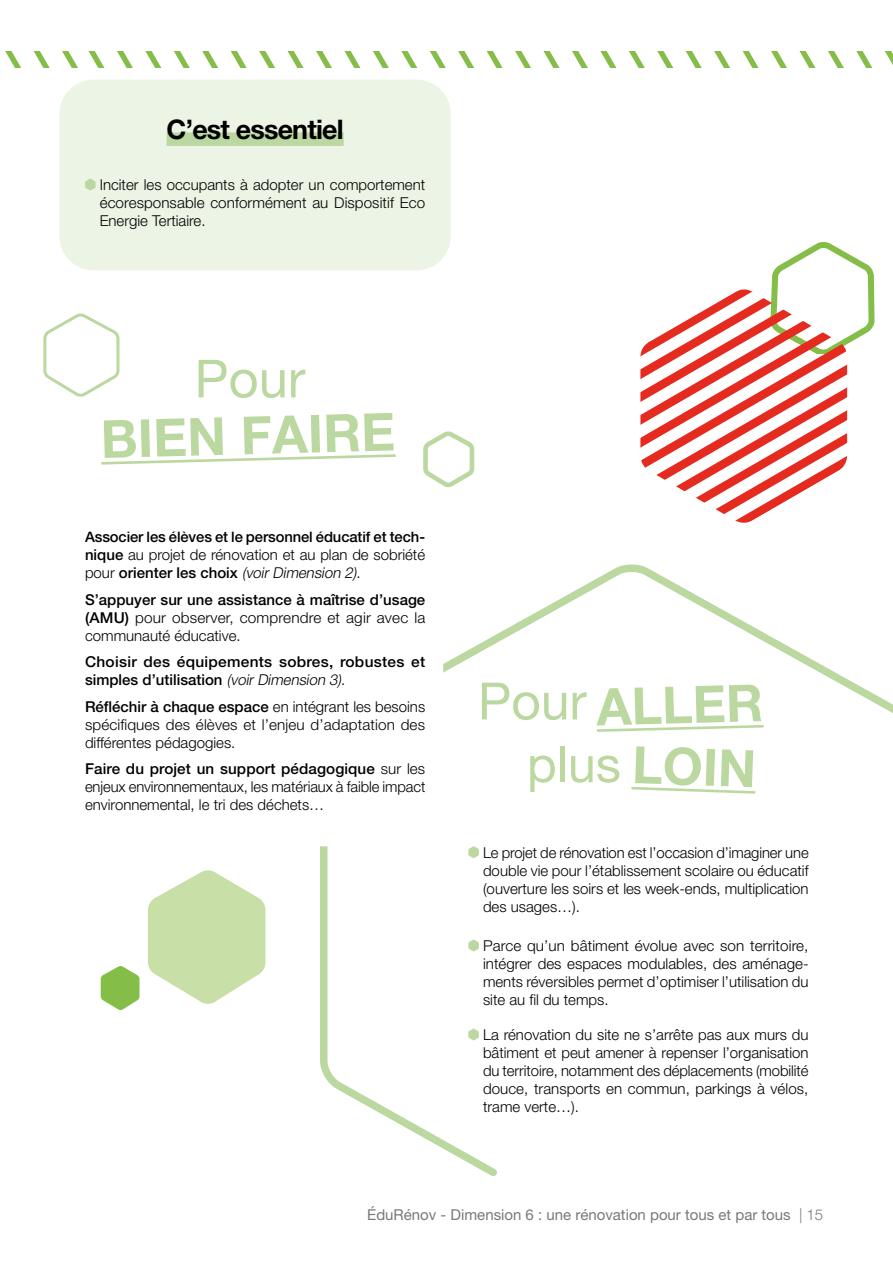
<style>
.page{position:relative;width:893px;height:1263px;background:#fff}
.page>*{position:absolute;margin:0;border:0;box-sizing:border-box;transform-origin:0 0}
.t1{font:700 52.5px "Helvetica Neue LT Pro";color:#bbd8a0}
.t2{font:52.5px "Helvetica Neue LT Pro";color:#bbd8a0}
.t3{font:700 51.45px "Helvetica Neue LT Pro";color:#bbd8a0}
.t4{font:51.45px "Helvetica Neue LT Pro";color:#bbd8a0}
.t5{font:50.25px "Helvetica Neue LT Pro";color:#bbd8a0}
.t6{font:700 27px "Helvetica Neue LT Pro";letter-spacing:-.03em;color:#000}
.t7{font:300 15px/18px "Helvetica Neue LT Pro";color:#000;text-align:justify}
.t8{font:500 15px/18px "Helvetica Neue LT Pro";color:#000;text-align:justify}
.t9{font:500 15px/18px "Helvetica Neue LT Pro";letter-spacing:.02em;color:#000}
.t10{font:15px "Helvetica Neue LT Pro";color:#797979}
.s1{font-weight:300}
.s2{font-weight:300;font-style:italic}
.s3{font-weight:500}
</style>
<div class="page">
<svg style="left:5px;top:51px;width:888px;height:16px"></svg>
<svg style="left:148px;top:870px;width:117px;height:134px"></svg>
<svg style="left:101px;top:966px;width:39px;height:44px"></svg>
<div style="left:60px;top:80px;width:391px;height:190px;background:#ecf4e5;border-radius:34px"></div>
<svg style="left:85px;top:179px;width:11px;height:11px"></svg>
<div style="left:167px;top:132px;width:177px;height:14px;background:#bbd8a0"></div>
<svg style="left:771px;top:242px;width:104px;height:216px"></svg>
<svg style="left:640px;top:289px;width:207px;height:234px"></svg>
<svg style="left:320px;top:564px;width:573px;height:612px"></svg>
<svg style="left:320px;top:564px;width:132px;height:291px"></svg>
<svg style="left:101px;top:454px;width:295px;height:11px"></svg>
<svg style="left:43px;top:313px;width:77px;height:84px"></svg>
<svg style="left:423px;top:431px;width:52px;height:57px"></svg>
<h3 class="t6" style="left:167px;top:113px;width:179px">C’est essentiel</h3>
<p class="t7" style="left:100px;top:176px;width:327px">Inciter les occupants à adopter un comportement écoresponsable conformément au Dispositif Eco Energie Tertiaire.</p>
<h1 class="t2" style="left:195px;top:347px;width:112px">Pour</h1>
<h1 class="t1" style="left:99px;top:408px;width:296px;rotate:-2deg">BIEN FAIRE</h1>
<p class="t8" style="left:85px;top:528px;width:342px">Associer les élèves et le personnel éducatif et tech&shy;nique <span class="s1">au projet de rénovation et au plan de sobriété pour</span> orienter les choix <span class="s2">(voir Dimension2)</span><span class="s1">.</span></p>
<p class="t7" style="left:85px;top:590px;width:342px"><span class="s3">S’appuyer sur une assistance à maîtrise d’usage (AMU)</span> pour observer, comprendre et agir avec la communauté éducative.</p>
<p class="t9" style="left:85px;top:653px;width:342px">Choisir des équipements sobres, robustes et simples d’utilisation <span class="s2">(voir Dimension3)</span><span class="s1">.</span></p>
<p class="t7" style="left:85px;top:697px;width:342px"><span class="s3">Réfléchir à chaque espace</span> en intégrant les besoins spécifiques des élèves et l’enjeu d’adaptation des différentes pédagogies.</p>
<p class="t7" style="left:85px;top:760px;width:342px"><span class="s3">Faire du projet un support pédagogique</span> sur les enjeux environnementaux, les matériaux à faible impact environnemental, le tri des déchets…</p>
<h2 class="t4" style="left:478px;top:670px;width:110px">Pour</h2>
<h3 class="t5" style="left:527px;top:734px;width:95px">plus</h3>
<h2 class="t3" style="left:595px;top:676px;width:168px;rotate:-2deg">ALLER</h2>
<h2 class="t3" style="left:633px;top:733px;width:125px;rotate:2deg">LOIN</h2>
<p class="t7" style="left:483px;top:843px;width:327px">Le projet de rénovation est l’occasion d’imaginer une double vie pour l’établissement scolaire ou éducatif (ouverture les soirs et les week-ends, multiplication des usages…).</p>
<p class="t7" style="left:483px;top:937px;width:327px">Parce qu’un bâtiment évolue avec son territoire, intégrer des espaces modulables, des aménage&shy;ments réversibles permet d’optimiser l’utilisation du site au fil du temps.</p>
<p class="t7" style="left:483px;top:1026px;width:327px">La rénovation du site ne s’arrête pas aux murs du bâtiment et peut amener à repenser l’organisation du territoire, notamment des déplacements (mobilité douce, transports en commun, parkings à vélos, trame verte…).</p>
<p class="t10" style="left:367px;top:1206px;width:457px">ÉduRénov - Dimension 6 : une rénovation pour tous et par tous <span class="s1">| 15</span></p>
</div>
